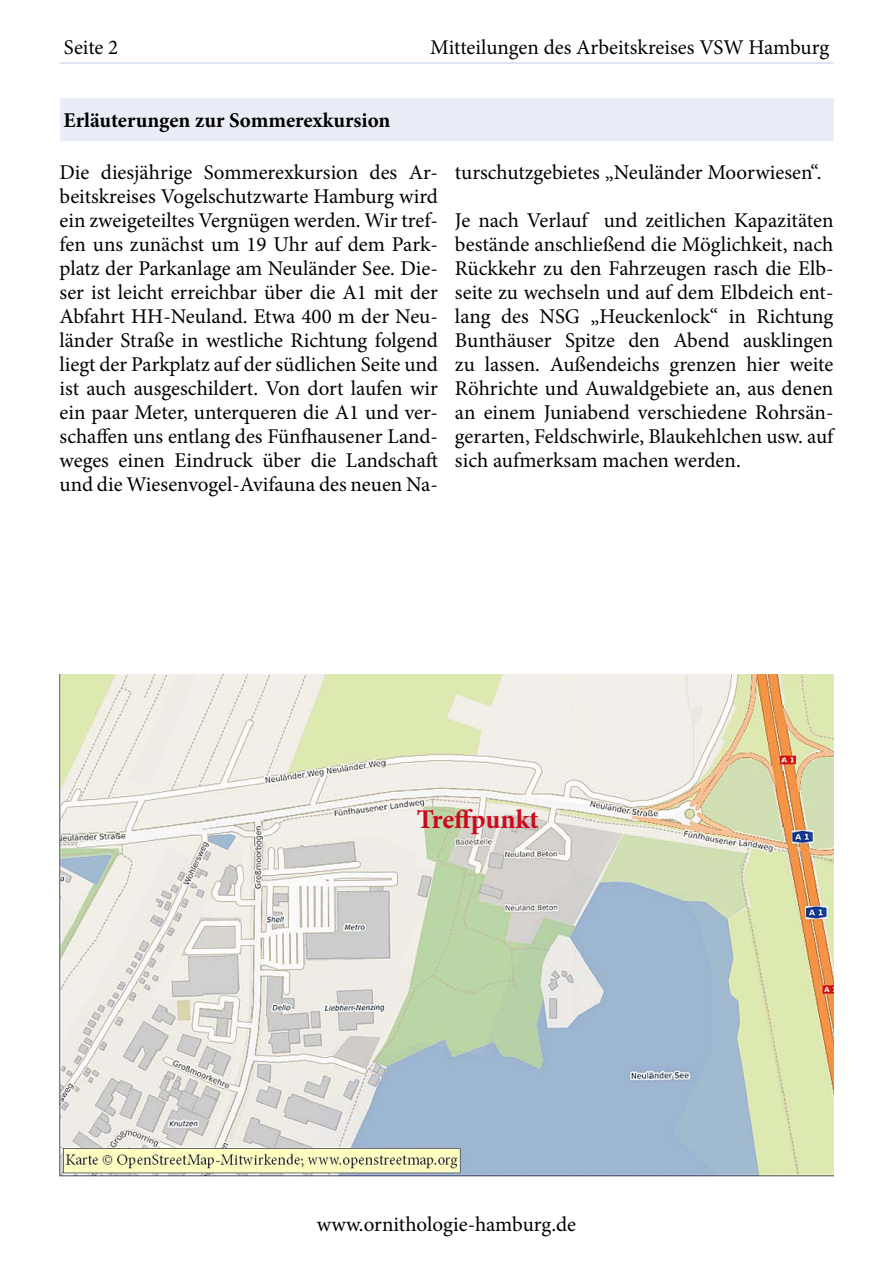
<style>
.page{position:relative;width:893px;height:1263px;background:#fff}
.page>*{position:absolute;margin:0;border:0;box-sizing:border-box;transform-origin:0 0}
.t1{font:700 27px "Minion Pro";letter-spacing:-.01em;color:#cd071e}
.t2{font:21px/24px "Minion Pro";letter-spacing:-.005em;color:#000;text-align:justify}
.t3{font:700 21px "Minion Pro";color:#000}
</style>
<div class="page">
<hr style="left:60px;top:62px;width:773px;height:2px;background:#d4dcee">
<img style="left:59px;top:675px;width:774px;height:504px">
<div style="left:60px;top:98px;width:773px;height:42px;background:#eaedf7"></div>
<p class="t2" style="left:64px;top:35px;width:56px">Seite 2</p>
<p class="t2" style="left:430px;top:35px;width:400px">Mitteilungen des Arbeitskreises VSW Hamburg</p>
<p class="t3" style="left:63px;top:105px;width:329px">Erläuterungen zur Sommerexkursion</p>
<p class="t2" style="left:60px;top:161px;width:380px">Die diesjährige Sommerexkursion des Ar&shy;beitskreises Vogelschutzwarte Hamburg wird ein zweigeteiltes Vergnügen werden. Wir tref&shy;fen uns zunächst um 19 Uhr auf dem Park&shy;platz der Parkanlage am Neuländer See. Die&shy;ser ist leicht erreichbar über die A1 mit der Abfahrt HH-Neuland. Etwa 400 m der Neu&shy;länder Straße in westliche Richtung folgend liegt der Parkplatz auf der südlichen Seite und ist auch ausgeschildert. Von dort laufen wir ein paar Meter, unterqueren die A1 und ver&shy;schaffen uns entlang des Fünfhausener Land&shy;weges einen Eindruck über die Landschaft und die Wiesenvogel-Avifauna des neuen Na-</p>
<p class="t2" style="left:455px;top:161px;width:368px">turschutzgebietes „Neuländer Moorwiesen“.</p>
<p class="t2" style="left:455px;top:209px;width:382px">Je nach Verlauf und zeitlichen Kapazitäten bestände anschließend die Möglichkeit, nach Rückkehr zu den Fahrzeugen rasch die Elb&shy;seite zu wechseln und auf dem Elbdeich ent&shy;lang des NSG „Heuckenlock“ in Richtung Bunthäuser Spitze den Abend ausklingen zu lassen. Außendeichs grenzen hier weite Röhrichte und Auwaldgebiete an, aus denen an einem Juniabend verschiedene Rohrsän&shy;gerarten, Feldschwirle, Blaukehlchen usw. auf sich aufmerksam machen werden.</p>
<p class="t1" style="left:417px;top:800px;width:123px">Treffpunkt</p>
<p class="t2" style="left:317px;top:1213px;width:261px">www.ornithologie-hamburg.de</p>
</div>
